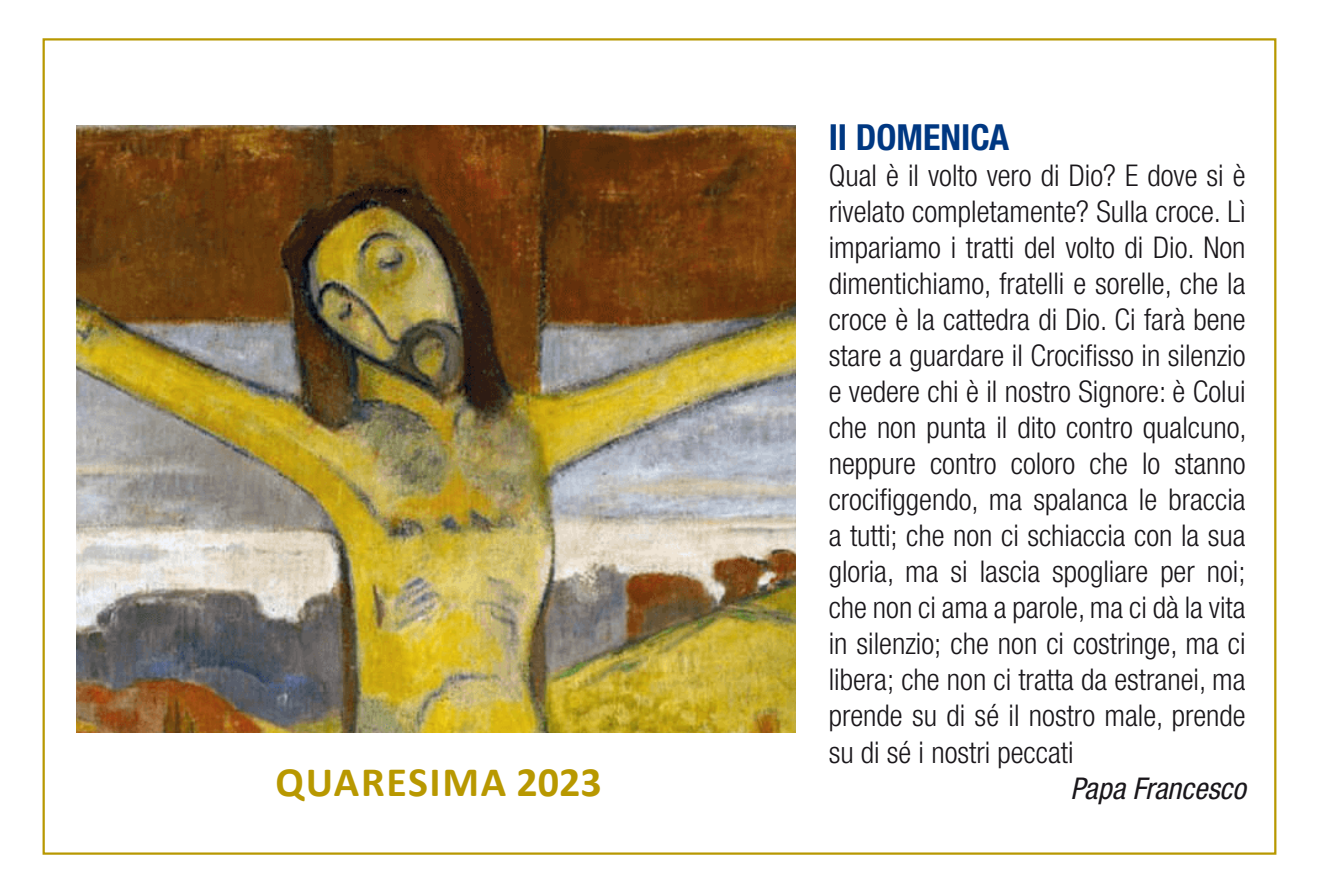
<style>
.page{position:relative;width:1319px;height:893px;background:#fff}
.page>*{position:absolute;margin:0;border:0;box-sizing:border-box;transform-origin:0 0}
.t1{font:700 42px "Calibri";letter-spacing:.04em;color:#b89800}
.t2{font:700 condensed 36px "Helvetica Neue LT Std";color:#003882}
.t3{font:300 condensed 30px/36px "Helvetica Neue LT Std";color:#1a171b;text-align:justify}
.t4{font:italic condensed 30px "Helvetica Neue LT Std";color:#1a171b}
</style>
<div class="page">
<img style="left:77px;top:125px;width:718px;height:607px">
<h1 class="t1" style="left:275px;top:755px;width:328px">QUARESIMA 2023</h1>
<p class="t2" style="left:828px;top:116px;width:182px">II DOMENICA</p>
<p class="t3" style="left:828px;top:158px;width:419px">Qual è il volto vero di Dio? E dove si è rivelato completamente? Sulla croce. Lì impariamo i tratti del volto di Dio. Non dimentichiamo, fratelli e sorelle, che la croce è la cattedra di Dio. Ci farà bene stare a guardare il Crocifisso in silenzio e vedere chi è il nostro Signore: è Colui che non punta il dito contro qualcuno, neppure contro coloro che lo stanno crocifiggendo, ma spalanca le braccia a tutti; che non ci schiaccia con la sua gloria, ma si lascia spogliare per noi; che non ci ama a parole, ma ci dà la vita in silenzio; che non ci costringe, ma ci libera; che non ci tratta da estranei, ma prende su di sé il nostro male, prende su di sé i nostri peccati</p>
<p class="t4" style="left:1070px;top:770px;width:177px">Papa Francesco</p>
</div>
